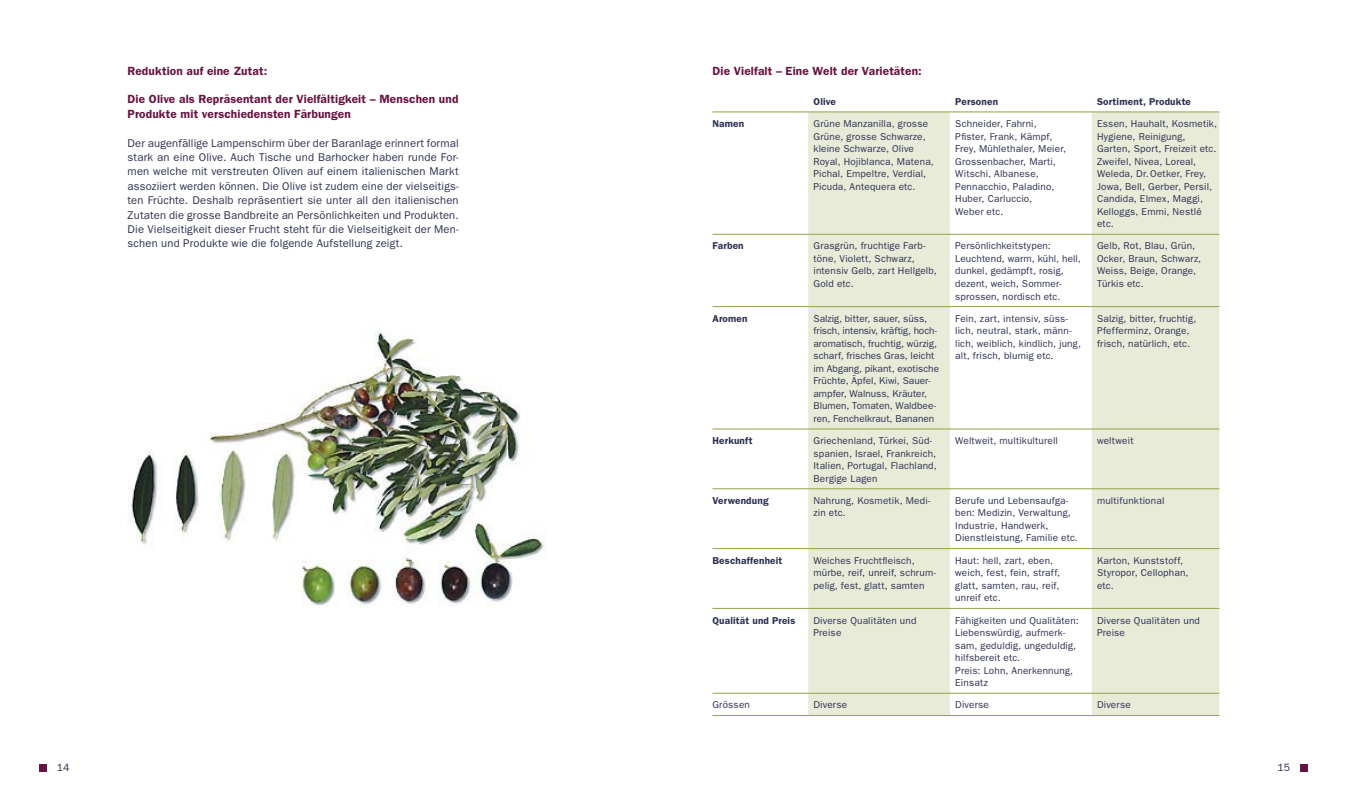
<style>
.page{position:relative;width:1347px;height:798px;background:#fff}
.page>*{position:absolute;margin:0;border:0;box-sizing:border-box;transform-origin:0 0}
.t1{font:600 11.88px/14.4px "Franklin Gothic";letter-spacing:.01em;color:#681341}
.t2{font:11.25px/14.4px "Franklin Gothic";letter-spacing:.015em;color:#2c3050;text-align:justify}
.t3{font:10.62px "Franklin Gothic";color:#2c3050}
.t4{font:10px/12.5px "Franklin Gothic";letter-spacing:.015em;color:#2c3050}
.t5{font:600 10px "Franklin Gothic";letter-spacing:.02em;color:#2c3050}
</style>
<div class="page">
<div style="left:39px;top:763px;width:7px;height:8px;background:#681341"></div>
<svg style="left:808px;top:113px;width:411px;height:602px;fill:#e9ebd9"></svg>
<hr style="left:712px;top:112px;width:96px;height:1px;background:#94a345">
<hr style="left:808px;top:112px;width:142px;height:1px;background:#94a345">
<hr style="left:950px;top:112px;width:141px;height:1px;background:#94a345">
<hr style="left:1091px;top:112px;width:128px;height:1px;background:#94a345">
<hr style="left:712px;top:234px;width:96px;height:1px;background:#94a345">
<hr style="left:808px;top:234px;width:142px;height:1px;background:#94a345">
<hr style="left:950px;top:234px;width:141px;height:1px;background:#94a345">
<hr style="left:1091px;top:234px;width:128px;height:1px;background:#94a345">
<hr style="left:712px;top:306px;width:96px;height:1px;background:#94a345">
<hr style="left:808px;top:306px;width:142px;height:1px;background:#94a345">
<hr style="left:950px;top:306px;width:141px;height:1px;background:#94a345">
<hr style="left:1091px;top:306px;width:128px;height:1px;background:#94a345">
<hr style="left:712px;top:428px;width:96px;height:1px;background:#94a345">
<hr style="left:808px;top:428px;width:142px;height:1px;background:#94a345">
<hr style="left:950px;top:428px;width:141px;height:1px;background:#94a345">
<hr style="left:1091px;top:428px;width:128px;height:1px;background:#94a345">
<hr style="left:712px;top:488px;width:96px;height:1px;background:#94a345">
<hr style="left:808px;top:488px;width:142px;height:1px;background:#94a345">
<hr style="left:950px;top:488px;width:141px;height:1px;background:#94a345">
<hr style="left:1091px;top:488px;width:128px;height:1px;background:#94a345">
<hr style="left:712px;top:548px;width:96px;height:1px;background:#94a345">
<hr style="left:808px;top:548px;width:142px;height:1px;background:#94a345">
<hr style="left:950px;top:548px;width:141px;height:1px;background:#94a345">
<hr style="left:1091px;top:548px;width:128px;height:1px;background:#94a345">
<hr style="left:712px;top:608px;width:96px;height:1px;background:#94a345">
<hr style="left:808px;top:608px;width:142px;height:1px;background:#94a345">
<hr style="left:950px;top:608px;width:141px;height:1px;background:#94a345">
<hr style="left:1091px;top:608px;width:128px;height:1px;background:#94a345">
<hr style="left:712px;top:692px;width:96px;height:1px;background:#94a345">
<hr style="left:808px;top:692px;width:142px;height:1px;background:#94a345">
<hr style="left:950px;top:692px;width:141px;height:1px;background:#94a345">
<hr style="left:1091px;top:692px;width:128px;height:1px;background:#94a345">
<hr style="left:712px;top:715px;width:96px;height:1px;background:#94a345">
<hr style="left:808px;top:715px;width:142px;height:1px;background:#94a345">
<hr style="left:950px;top:715px;width:141px;height:1px;background:#94a345">
<hr style="left:1091px;top:715px;width:128px;height:1px;background:#94a345">
<img style="left:127px;top:330px;width:419px;height:276px">
<div style="left:1300px;top:763px;width:7px;height:8px;background:#681341"></div>
<p class="t1" style="left:127px;top:63px;width:141px">Reduktion auf eine Zutat:</p>
<p class="t1" style="left:128px;top:92px;width:332px">Die Olive als Repräsentant der Vielfältigkeit – Menschen und<br>Produkte mit verschiedensten Färbungen</p>
<p class="t2" style="left:128px;top:135px;width:333px">Der augenfällige Lampenschirm über der Baranlage erinnert formal stark an eine Olive. Auch Tische und Barhocker haben runde For&shy;men welche mit verstreuten Oliven auf einem italienischen Markt assoziiert werden können. Die Olive ist zudem eine der vielseitigs&shy;ten Früchte. Deshalb repräsentiert sie unter all den italienischen Zutaten die grosse Bandbreite an Persönlichkeiten und Produkten.<br>Die Vielseitigkeit dieser Frucht steht für die Vielseitigkeit der Men&shy;schen und Produkte wie die folgende Aufstellung zeigt.</p>
<p class="t3" style="left:57px;top:761px;width:14px">14</p>
<p class="t1" style="left:712px;top:63px;width:211px">Die Vielfalt – Eine Welt der Varietäten:</p>
<p class="t5" style="left:813px;top:95px;width:24px">Olive</p>
<p class="t5" style="left:955px;top:95px;width:44px">Personen</p>
<p class="t5" style="left:1097px;top:95px;width:95px">Sortiment, Produkte</p>
<p class="t5" style="left:712px;top:118px;width:33px">Namen</p>
<p class="t4" style="left:813px;top:117px;width:122px">Grüne Manzanilla, grosse<br>Grüne, grosse Schwarze, kleine Schwarze, Olive<br>Royal, Hojiblanca, Matena,<br>Pichal, Empeltre, Verdial,<br>Picuda, Antequera etc.</p>
<p class="t4" style="left:955px;top:117px;width:112px">Schneider, Fahrni,<br>Pfister, Frank, Kämpf,<br>Frey, Mühlethaler, Meier,<br>Grossenbacher, Marti,<br>Witschi, Albanese,<br>Pennacchio, Paladino,<br>Huber, Carluccio,<br>Weber etc.</p>
<p class="t4" style="left:1097px;top:117px;width:122px">Essen, Hauhalt, Kosmetik,<br>Hygiene, Reinigung,<br>Garten, Sport, Freizeit etc.<br>Zweifel, Nivea, Loreal,<br>Weleda, Dr.Oetker, Frey,<br>Jowa, Bell, Gerber, Persil,<br>Candida, Elmex, Maggi,<br>Kelloggs, Emmi, Nestlé etc.</p>
<p class="t5" style="left:712px;top:240px;width:33px">Farben</p>
<p class="t4" style="left:813px;top:239px;width:125px">Grasgrün, fruchtige Farb&shy;töne, Violett, Schwarz, intensiv Gelb, zart Hellgelb,<br>Gold etc.</p>
<p class="t4" style="left:955px;top:239px;width:127px">Persönlichkeitstypen:<br>Leuchtend, warm, kühl, hell, dunkel, gedämpft, rosig, dezent, weich, Sommer&shy;sprossen, nordisch etc.</p>
<p class="t4" style="left:1097px;top:239px;width:106px">Gelb, Rot, Blau, Grün,<br>Ocker, Braun, Schwarz,<br>Weiss, Beige, Orange,<br>Türkis etc.</p>
<p class="t5" style="left:712px;top:312px;width:37px">Aromen</p>
<p class="t4" style="left:813px;top:312px;width:127px">Salzig, bitter, sauer, süss, frisch, intensiv, kräftig, hoch&shy;aromatisch, fruchtig, würzig, scharf, frisches Gras, leicht im Abgang, pikant, exotische<br>Früchte, Äpfel, Kiwi, Sauer&shy;ampfer, Walnuss, Kräuter,<br>Blumen, Tomaten, Waldbee&shy;ren, Fenchelkraut, Bananen</p>
<p class="t4" style="left:955px;top:312px;width:127px">Fein, zart, intensiv, süss&shy;lich, neutral, stark, männ&shy;lich, weiblich, kindlich, jung, alt, frisch, blumig etc.</p>
<p class="t4" style="left:1097px;top:312px;width:101px">Salzig, bitter, fruchtig,<br>Pfefferminz, Orange, frisch, natürlich, etc.</p>
<p class="t5" style="left:712px;top:434px;width:42px">Herkunft</p>
<p class="t4" style="left:813px;top:434px;width:125px">Griechenland, Türkei, Süd&shy;spanien, Israel, Frankreich,<br>Italien, Portugal, Flachland,<br>Bergige Lagen</p>
<p class="t4" style="left:955px;top:434px;width:104px">Weltweit, multikulturell</p>
<p class="t4" style="left:1097px;top:434px;width:38px">weltweit</p>
<p class="t5" style="left:712px;top:494px;width:58px">Verwendung</p>
<p class="t4" style="left:813px;top:494px;width:118px">Nahrung, Kosmetik, Medi&shy;zin etc.</p>
<p class="t4" style="left:955px;top:494px;width:124px">Berufe und Lebensaufga&shy;ben: Medizin, Verwaltung,<br>Industrie, Handwerk,<br>Dienstleistung, Familie etc.</p>
<p class="t4" style="left:1097px;top:494px;width:69px">multifunktional</p>
<p class="t5" style="left:712px;top:554px;width:71px">Beschaffenheit</p>
<p class="t4" style="left:813px;top:553px;width:124px">Weiches Fruchtfleisch, mürbe, reif, unreif, schrum&shy;pelig, fest, glatt, samten</p>
<p class="t4" style="left:955px;top:553px;width:106px">Haut: hell, zart, eben, weich, fest, fein, straff, glatt, samten, rau, reif, unreif etc.</p>
<p class="t4" style="left:1097px;top:553px;width:93px">Karton, Kunststoff,<br>Styropor, Cellophan, etc.</p>
<p class="t5" style="left:712px;top:614px;width:84px">Qualität und Preis</p>
<p class="t4" style="left:813px;top:613px;width:104px">Diverse Qualitäten und<br>Preise</p>
<p class="t4" style="left:955px;top:613px;width:125px">Fähigkeiten und Qualitäten:<br>Liebenswürdig, aufmerk&shy;sam, geduldig, ungeduldig, hilfsbereit etc.<br>Preis: Lohn, Anerkennung,<br>Einsatz</p>
<p class="t4" style="left:1097px;top:613px;width:105px">Diverse Qualitäten und<br>Preise</p>
<p class="t4" style="left:712px;top:698px;width:39px">Grössen</p>
<p class="t4" style="left:813px;top:698px;width:35px">Diverse</p>
<p class="t4" style="left:955px;top:698px;width:35px">Diverse</p>
<p class="t4" style="left:1097px;top:698px;width:35px">Diverse</p>
<p class="t3" style="left:1277px;top:761px;width:14px">15</p>
</div>
